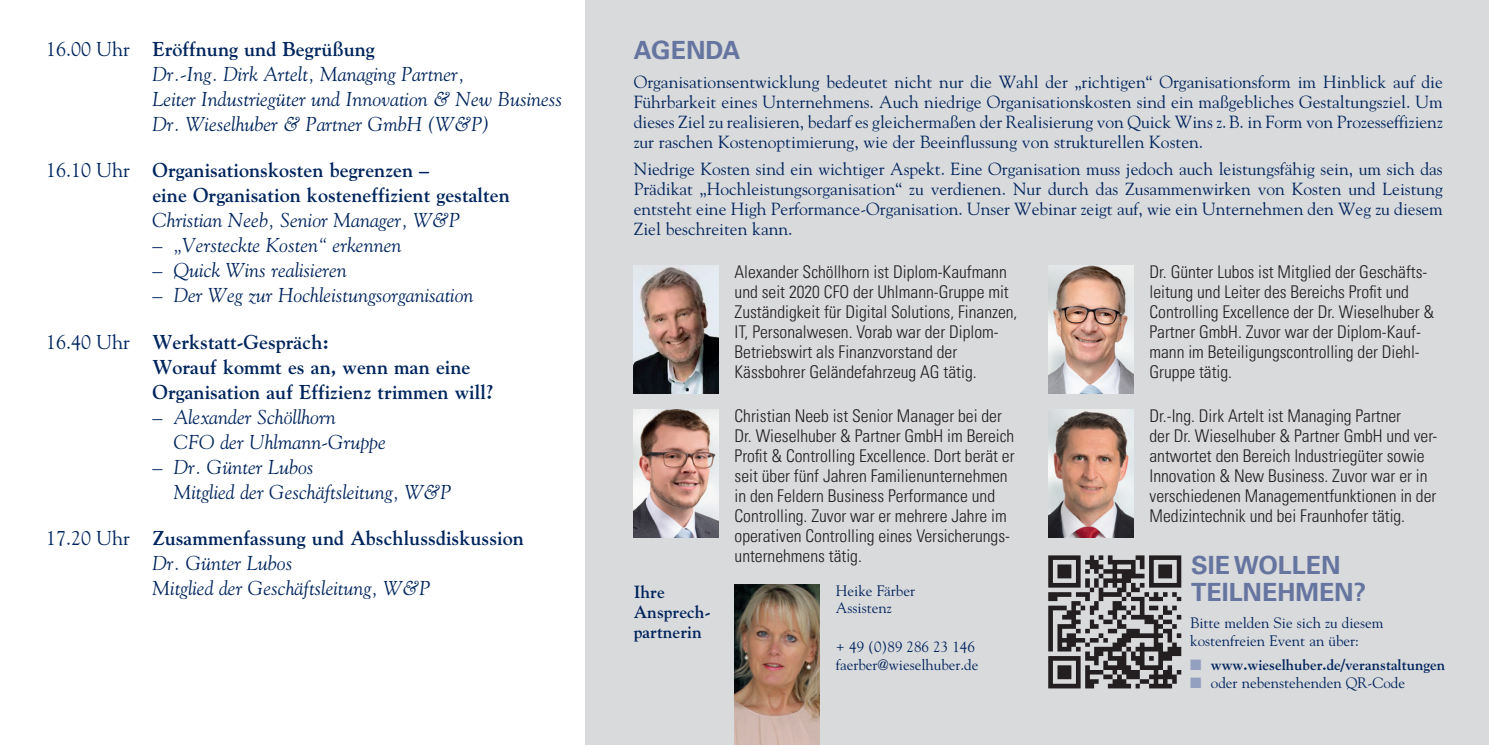
<style>
.page{position:relative;width:1489px;height:745px;background:#fff}
.page>*{position:absolute;margin:0;border:0;box-sizing:border-box;transform-origin:0 0}
.t1{font:700 25px "Univers LT Pro 65";color:#65759f}
.t2{font:italic 20px/25px "Goudy Std";color:#00255d}
.t3{font:700 20px/25px "Goudy Std";color:#00255d}
.t4{font:300 condensed 17.5px/20px "Univers LT Pro";color:#231f20}
.t5{font:17.5px/20px "Goudy Std";color:#00255d;text-align:justify}
.t6{font:700 17.5px/20px "Goudy Std";color:#00255d}
.t7{font:15px/17.5px "Goudy Std";color:#00255d}
.t8{font:700 15px "Goudy Std";color:#00255d}
.s1{font-style:normal}
.s2{font-weight:700;font-style:normal}
.s3{font-weight:400}
.s4{color:#94a0c0}
</style>
<div class="page">
<div style="left:586px;top:0;width:902px;height:744px;background:#d9dadc"></div>
<img style="left:734px;top:584px;width:85px;height:160px">
<img style="left:633px;top:265px;width:85px;height:128px">
<img style="left:1048px;top:409px;width:85px;height:127px">
<img style="left:1048px;top:265px;width:85px;height:128px">
<img style="left:633px;top:409px;width:85px;height:127px">
<img style="left:1048px;top:555px;width:134px;height:134px">
<p class="t2" style="left:152px;top:36px;width:411px;text-indent:-106px"><span class="s1">16.00 Uhr</span> <span class="s2">Eröffnung und Begrüßung<br></span>Dr.-Ing. Dirk Artelt, Managing Partner,<br>Leiter Industriegüter und Innovation &amp; New Business Dr. Wieselhuber &amp; Partner GmbH (W&amp;P)</p>
<p class="t3" style="left:152px;top:157px;width:359px;text-indent:-106px"><span class="s3">16.10 Uhr</span> Organisationskosten begrenzen –<br>eine Organisation kosteneffizient gestalten</p>
<p class="t2" style="left:152px;top:207px;width:309px">Christian Neeb, Senior Manager, W&amp;P</p>
<p class="t2" style="left:152px;top:232px;width:250px">– „Versteckte Kosten“ erkennen</p>
<p class="t2" style="left:152px;top:257px;width:196px">– Quick Wins realisieren</p>
<p class="t2" style="left:152px;top:282px;width:323px">– Der Weg zur Hochleistungsorganisation</p>
<p class="t3" style="left:152px;top:329px;width:343px;text-indent:-106px"><span class="s3">16.40 Uhr</span> Werkstatt-Gespräch:<br>Worauf kommt es an, wenn man eine<br>Organisation auf Effizienz trimmen will?</p>
<p class="t2" style="left:174px;top:404px;width:214px;text-indent:-21px">– Alexander Schöllhorn<br>CFO der Uhlmann-Gruppe</p>
<p class="t2" style="left:174px;top:454px;width:279px;text-indent:-21px">– Dr. Günter Lubos<br>Mitglied der Geschäftsleitung, W&amp;P</p>
<p class="t2" style="left:152px;top:525px;width:373px;text-indent:-106px"><span class="s1">17.20 Uhr</span> <span class="s2">Zusammenfassung und Abschlussdiskussion<br></span>Dr. Günter Lubos<br>Mitglied der Geschäftsleitung, W&amp;P</p>
<h1 class="t1" style="left:633px;top:32px;width:108px">AGENDA</h1>
<p class="t5" style="left:633px;top:71px;width:810px">Organisationsentwicklung bedeutet nicht nur die Wahl der „richtigen“ Organisationsform im Hinblick auf die Führbarkeit eines Unternehmens. Auch niedrige Organisationskosten sind ein maßgebliches Gestaltungsziel. Um dieses Ziel zu realisieren, bedarf es gleichermaßen der Realisierung von Quick Wins z.B. in Form von Prozesseffizienz zur raschen Kostenoptimierung, wie der Beeinflussung von strukturellen Kosten.</p>
<p class="t5" style="left:633px;top:158px;width:810px">Niedrige Kosten sind ein wichtiger Aspekt. Eine Organisation muss jedoch auch leistungsfähig sein, um sich das Prädikat „Hochleistungsorganisation“ zu verdienen. Nur durch das Zusammenwirken von Kosten und Leistung entsteht eine High Performance-Organisation. Unser Webinar zeigt auf, wie ein Unternehmen den Weg zu diesem Ziel beschreiten kann.</p>
<p class="t4" style="left:734px;top:261px;width:284px">Alexander Schöllhorn ist Diplom-Kaufmann und seit 2020 CFO der Uhlmann-Gruppe mit Zuständigkeit für Digital Solutions, Finanzen, IT, Personalwesen. Vorab war der Diplom-Betriebswirt als Finanzvorstand der Kässbohrer Geländefahrzeug AG tätig.</p>
<p class="t4" style="left:734px;top:404px;width:281px">Christian Neeb ist Senior Manager bei der Dr. Wieselhuber &amp; Partner GmbH im Bereich Profit &amp; Controlling Excellence. Dort berät er seit über fünf Jahren Familienunternehmen in den Feldern Business Performance und Controlling. Zuvor war er mehrere Jahre im operativen Controlling eines Versicherungs&shy;unternehmens tätig.</p>
<p class="t4" style="left:1149px;top:261px;width:286px">Dr. Günter Lubos ist Mitglied der Geschäfts&shy;leitung und Leiter des Bereichs Profit und Controlling Excellence der Dr. Wieselhuber &amp; Partner GmbH. Zuvor war der Diplom-Kauf&shy;mann im Beteiligungscontrolling der Diehl-Gruppe tätig.</p>
<p class="t4" style="left:1149px;top:404px;width:289px">Dr.-Ing. Dirk Artelt ist Managing Partner<br>der Dr. Wieselhuber &amp; Partner GmbH und ver&shy;antwortet den Bereich Industriegüter sowie Innovation &amp; New Business. Zuvor war er in verschiedenen Managementfunktionen in der Medizintechnik und bei Fraunhofer tätig.</p>
<h1 class="t1" style="left:1191px;top:547px;width:151px">SIE WOLLEN</h1>
<p class="t6" style="left:633px;top:581px;width:33px">Ihre</p>
<h1 class="t1" style="left:1191px;top:574px;width:176px">TEILNEHMEN?</h1>
<p class="t6" style="left:633px;top:601px;width:78px">Ansprech&shy;partnerin</p>
<p class="t7" style="left:836px;top:581px;width:81px">Heike Färber<br>Assistenz</p>
<p class="t7" style="left:836px;top:637px;width:144px">+ 49 (0)89 286 23 146 faerber@wieselhuber.de</p>
<p class="t7" style="left:1190px;top:613px;width:195px">Bitte melden Sie sich zu diesem kostenfreien Event an über:</p>
<p class="t8" style="left:1190px;top:655px;width:256px"><span class="s4">■</span> www.wieselhuber.de/veranstaltungen</p>
<p class="t7" style="left:1190px;top:673px;width:216px"><span class="s4">■</span> oder nebenstehenden QR-Code</p>
</div>
